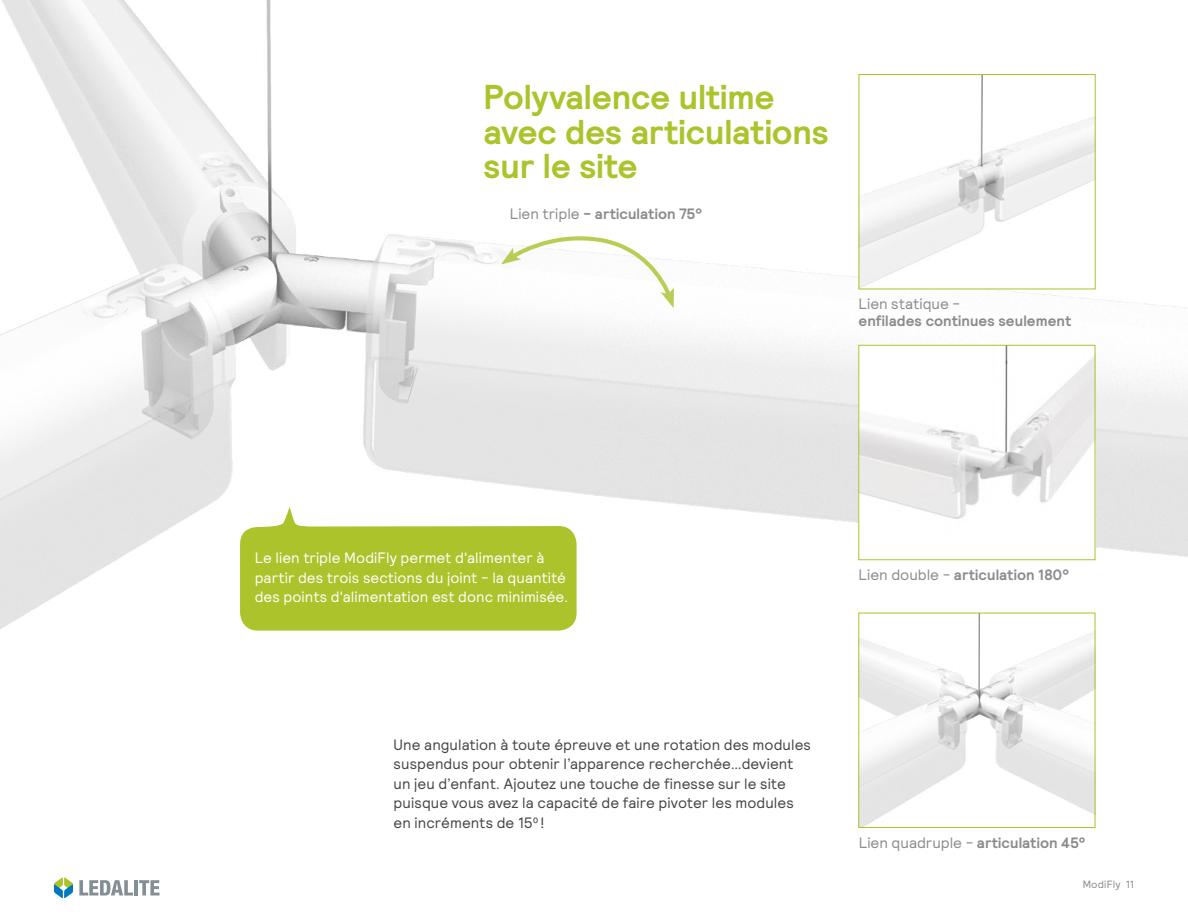
<style>
.page{position:relative;width:1188px;height:918px;background:#fff}
.page>*{position:absolute;margin:0;border:0;box-sizing:border-box;transform-origin:0 0}
.t1{font:700 34.5px/34.5px "Relative";letter-spacing:-.005em;color:#acc32b}
.t2{font:15px/19.5px "Relative";letter-spacing:.005em;color:#454547}
.t3{font:15px/19.5px "Relative";letter-spacing:.005em;color:#fff}
.t4{font:700 15px "Relative";letter-spacing:.005em;color:#898b8e}
.t5{font:15px "Relative";color:#898b8e}
.t6{font:10.5px "Relative";letter-spacing:.015em;color:#898b8e}
.s1{font-weight:400}
</style>
<div class="page">
<svg style="left:54px;top:877px;width:19px;height:21px"></svg>
<svg style="left:79px;top:880px;width:54px;height:16px"></svg>
<hr style="left:134px;top:880px;width:4px;height:16px;background:#838f97">
<svg style="left:139px;top:880px;width:21px;height:16px"></svg>
<img style="left:0;top:0;width:1188px;height:672px">
<img style="left:861px;top:76px;width:232px;height:211px">
<img style="left:861px;top:347px;width:232px;height:211px">
<div style="left:859px;top:345px;width:236px;height:215px;border:1px solid #acc32b"></div>
<img style="left:861px;top:615px;width:232px;height:211px">
<svg style="left:501px;top:231px;width:173px;height:77px"></svg>
<svg style="left:240px;top:507px;width:337px;height:124px"></svg>
<h1 class="t1" style="left:484px;top:79px;width:347px">Polyvalence ultime avec des articulations sur le site</h1>
<p class="t4" style="left:510px;top:204px;width:194px"><span class="s1">Lien triple</span> - articulation 75°</p>
<p class="t5" style="left:859px;top:294px;width:103px">Lien statique -</p>
<p class="t4" style="left:859px;top:311px;width:214px">enfilades continues seulement</p>
<p class="t3" style="left:255px;top:548px;width:315px">Le lien triple ModiFly permet d'alimenter à partir des trois sections du joint - la quantité des points d'alimentation est donc minimisée.</p>
<p class="t4" style="left:859px;top:565px;width:212px"><span class="s1">Lien double -</span> articulation 180°</p>
<p class="t2" style="left:394px;top:734px;width:419px">Une angulation à toute épreuve et une rotation des modules suspendus pour obtenir l’apparence recherchée…devient un jeu d’enfant. Ajoutez une touche de finesse sur le site puisque vous avez la capacité de faire pivoter les modules en incréments de 15⁰!</p>
<p class="t4" style="left:859px;top:833px;width:228px"><span class="s1">Lien quadruple -</span> articulation 45°</p>
<p class="t6" style="left:1083px;top:878px;width:53px">ModiFly 11</p>
</div>
